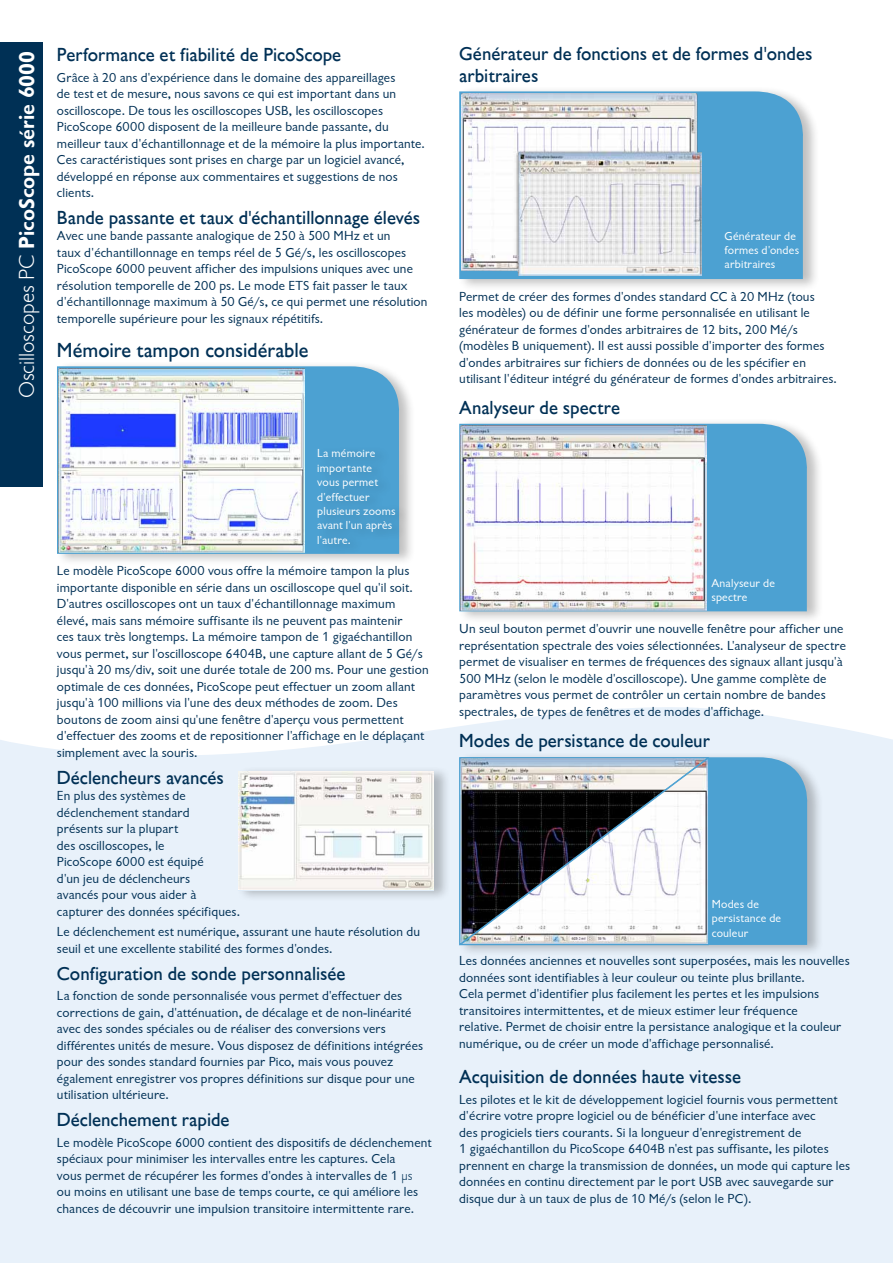
<style>
.page{position:relative;width:893px;height:1263px;background:#fff}
.page>*{position:absolute;margin:0;border:0;box-sizing:border-box;transform-origin:0 0}
.t1{font:700 22.5px "Chantilly";color:#fff}
.t2{font:500 21px "Chantilly";color:#003055}
.t3{font:500 19.5px/22.5px "Chantilly";color:#003055}
.t4{font:13.5px/16.5px "Chantilly";letter-spacing:.01em;color:#003055}
.t5{font:12px/14.4px "Chantilly";letter-spacing:.015em;color:#fff}
.s1{font-weight:300}
</style>
<div class="page">
<div style="left:0;top:707px;width:893px;height:556px;background:#e8f1fa"></div>
<div style="left:458px;top:418px;width:366px;height:206px;background:#000;opacity:.25"></div>
<svg style="left:459px;top:424px;width:351px;height:187px;background:#56a4d2"></svg>
<img style="left:460px;top:425px;width:246px;height:185px">
<div style="left:458px;top:85px;width:362px;height:206px;background:#000;opacity:.25"></div>
<svg style="left:459px;top:91px;width:347px;height:188px;background:#54a4d2"></svg>
<img style="left:461px;top:93px;width:240px;height:183px">
<div style="left:56px;top:360px;width:360px;height:206px;background:#000;opacity:.25"></div>
<svg style="left:57px;top:366px;width:345px;height:188px;background:#5aa7d3"></svg>
<img style="left:58px;top:368px;width:246px;height:184px">
<div style="left:317px;top:444px;width:94px;height:111px;background:#000;opacity:.25"></div>
<div style="left:0;top:43px;width:43px;height:444px;background:#003055"></div>
<div style="left:237px;top:765px;width:214px;height:138px;background:#000;opacity:.25"></div>
<img style="left:238px;top:771px;width:196px;height:119px">
<div style="left:458px;top:751px;width:366px;height:206px;background:#000;opacity:.25"></div>
<div style="left:710px;top:757px;width:100px;height:188px;background:#4ca1d2"></div>
<svg style="left:459px;top:757px;width:250px;height:189px"></svg>
<h1 class="t1" style="left:14px;top:398px;width:349px;rotate:-90deg"><span class="s1">Oscilloscopes PC</span> PicoScope série 6000</h1>
<h3 class="t3" style="left:57px;top:44px;width:286px">Performance et fiabilité de PicoScope</h3>
<p class="t4" style="left:57px;top:69px;width:369px">Grâce à 20 ans d'expérience dans le domaine des appareillages<br>de test et de mesure, nous savons ce qui est important dans un oscilloscope. De tous les oscilloscopes USB, les oscilloscopes PicoScope 6000 disposent de la meilleure bande passante, du meilleur taux d'échantillonnage et de la mémoire la plus importante.<br>Ces caractéristiques sont prises en charge par un logiciel avancé, développé en réponse aux commentaires et suggestions de nos clients.</p>
<h3 class="t3" style="left:57px;top:207px;width:364px">Bande passante et taux d'échantillonnage élevés</h3>
<p class="t4" style="left:57px;top:228px;width:372px">Avec une bande passante analogique de 250 à 500 MHz et un<br>taux d'échantillonnage en temps réel de 5 Gé/s, les oscilloscopes PicoScope 6000 peuvent afficher des impulsions uniques avec une résolution temporelle de 200 ps. Le mode ETS fait passer le taux d'échantillonnage maximum à 50 Gé/s, ce qui permet une résolution temporelle supérieure pour les signaux répétitifs.</p>
<h2 class="t2" style="left:57px;top:338px;width:253px">Mémoire tampon considérable</h2>
<p class="t5" style="left:317px;top:446px;width:80px">La mémoire importante vous permet d'effectuer plusieurs zooms avant l'un après l'autre.</p>
<p class="t4" style="left:57px;top:563px;width:373px">Le modèle PicoScope 6000 vous offre la mémoire tampon la plus importante disponible en série dans un oscilloscope quel qu'il soit.<br>D'autres oscilloscopes ont un taux d'échantillonnage maximum élevé, mais sans mémoire suffisante ils ne peuvent pas maintenir<br>ces taux très longtemps. La mémoire tampon de 1 gigaéchantillon vous permet, sur l'oscilloscope 6404B, une capture allant de 5 Gé/s jusqu'à 20 ms/div, soit une durée totale de 200 ms. Pour une gestion optimale de ces données, PicoScope peut effectuer un zoom allant jusqu'à 100 millions via l'une des deux méthodes de zoom. Des boutons de zoom ainsi qu'une fenêtre d'aperçu vous permettent d'effectuer des zooms et de repositionner l'affichage en le déplaçant simplement avec la souris.</p>
<h3 class="t3" style="left:57px;top:766px;width:168px">Déclencheurs avancés</h3>
<p class="t4" style="left:57px;top:788px;width:185px">En plus des systèmes de déclenchement standard<br>présents sur la plupart<br>des oscilloscopes, le<br>PicoScope 6000 est équipé<br>d'un jeu de déclencheurs<br>avancés pour vous aider à capturer des données spécifiques.</p>
<p class="t4" style="left:57px;top:924px;width:365px">Le déclenchement est numérique, assurant une haute résolution du seuil et une excellente stabilité des formes d'ondes.</p>
<h3 class="t3" style="left:57px;top:962px;width:290px">Configuration de sonde personnalisée</h3>
<p class="t4" style="left:57px;top:988px;width:368px">La fonction de sonde personnalisée vous permet d'effectuer des corrections de gain, d'atténuation, de décalage et de non-linéarité avec des sondes spéciales ou de réaliser des conversions vers différentes unités de mesure. Vous disposez de définitions intégrées pour des sondes standard fournies par Pico, mais vous pouvez également enregistrer vos propres définitions sur disque pour une utilisation ultérieure.</p>
<h3 class="t3" style="left:57px;top:1109px;width:174px">Déclenchement rapide</h3>
<p class="t4" style="left:57px;top:1134px;width:376px">Le modèle PicoScope 6000 contient des dispositifs de déclenchement spéciaux pour minimiser les intervalles entre les captures. Cela<br>vous permet de récupérer les formes d'ondes à intervalles de 1 <span class="s1">μs<br></span>ou moins en utilisant une base de temps courte, ce qui améliore les chances de découvrir une impulsion transitoire intermittente rare.</p>
<h3 class="t3" style="left:459px;top:42px;width:354px">Générateur de fonctions et de formes d'ondes arbitraires</h3>
<p class="t5" style="left:725px;top:229px;width:76px">Générateur de formes d'ondes arbitraires</p>
<p class="t4" style="left:459px;top:288px;width:379px">Permet de créer des formes d'ondes standard CC à 20 MHz (tous<br>les modèles) ou de définir une forme personnalisée en utilisant le générateur de formes d'ondes arbitraires de 12 bits, 200 Mé/s (modèles B uniquement). Il est aussi possible d'importer des formes d'ondes arbitraires sur fichiers de données ou de les spécifier en utilisant l'éditeur intégré du générateur de formes d'ondes arbitraires.</p>
<h3 class="t3" style="left:459px;top:397px;width:162px">Analyseur de spectre</h3>
<p class="t5" style="left:711px;top:576px;width:65px">Analyseur de spectre</p>
<p class="t4" style="left:459px;top:621px;width:388px">Un seul bouton permet d'ouvrir une nouvelle fenêtre pour afficher une représentation spectrale des voies sélectionnées. L'analyseur de spectre permet de visualiser en termes de fréquences des signaux allant jusqu'à 500 MHz (selon le modèle d'oscilloscope). Une gamme complète de paramètres vous permet de contrôler un certain nombre de bandes spectrales, de types de fenêtres et de modes d'affichage.</p>
<h3 class="t3" style="left:459px;top:729px;width:252px">Modes de persistance de couleur</h3>
<p class="t5" style="left:712px;top:897px;width:71px">Modes de persistance de couleur</p>
<p class="t4" style="left:459px;top:953px;width:392px">Les données anciennes et nouvelles sont superposées, mais les nouvelles données sont identifiables à leur couleur ou teinte plus brillante.<br>Cela permet d'identifier plus facilement les pertes et les impulsions transitoires intermittentes, et de mieux estimer leur fréquence<br>relative. Permet de choisir entre la persistance analogique et la couleur numérique, ou de créer un mode d'affichage personnalisé.</p>
<h3 class="t3" style="left:459px;top:1066px;width:283px">Acquisition de données haute vitesse</h3>
<p class="t4" style="left:459px;top:1091px;width:392px">Les pilotes et le kit de développement logiciel fournis vous permettent d'écrire votre propre logiciel ou de bénéficier d'une interface avec<br>des progiciels tiers courants. Si la longueur d'enregistrement de<br>1 gigaéchantillon du PicoScope 6404B n'est pas suffisante, les pilotes prennent en charge la transmission de données, un mode qui capture les données en continu directement par le port USB avec sauvegarde sur disque dur à un taux de plus de 10 Mé/s (selon le PC).</p>
</div>
